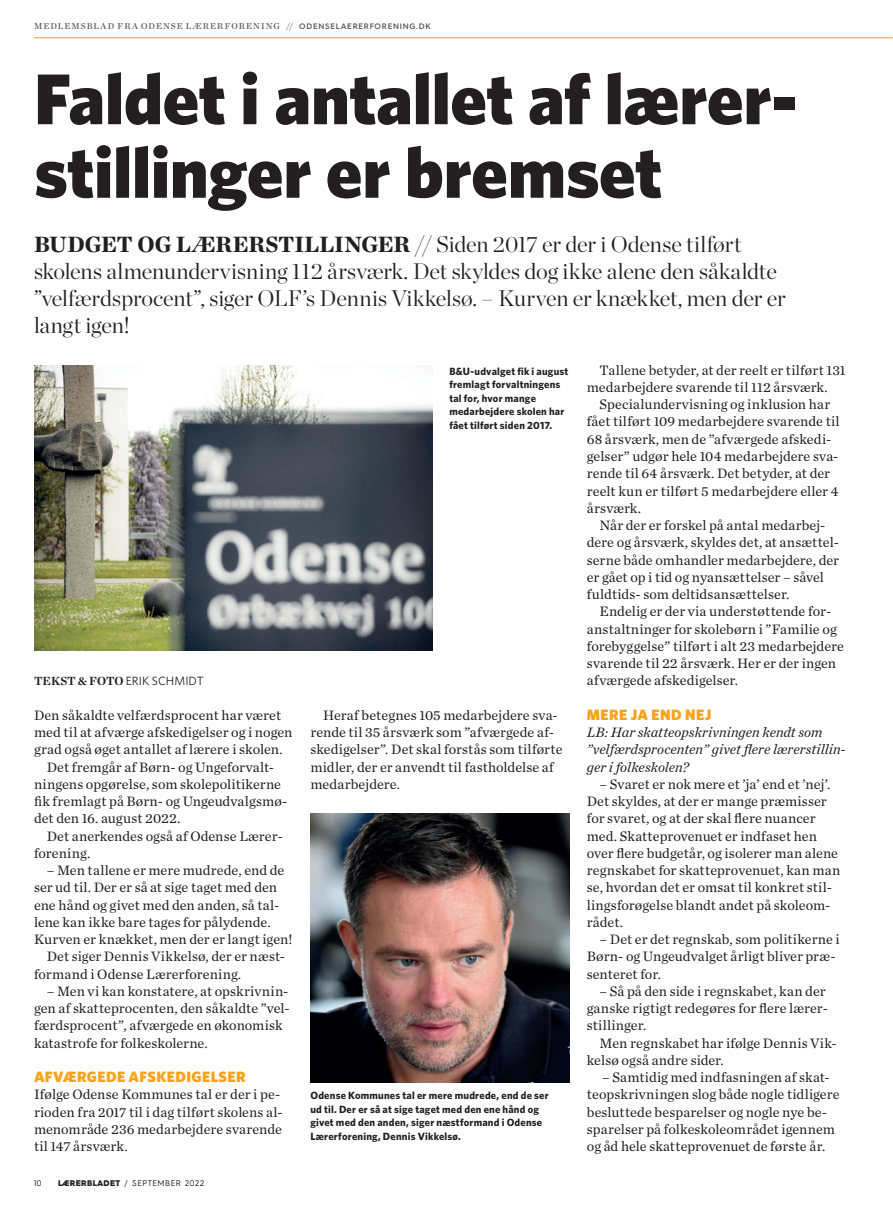
<style>
.page{position:relative;width:893px;height:1212px;background:#fff}
.page>*{position:absolute;margin:0;border:0;box-sizing:border-box;transform-origin:0 0}
.t1{font:900 72px/73.5px "Whitney";letter-spacing:-.005em;color:#231f20}
.t2{font:300 22.5px/27px "Chronicle Display";letter-spacing:-.01em;color:#231f20}
.t3{font:900 15px "Whitney";letter-spacing:.03em;color:#f9a31b}
.t4{font:14.25px/17.2px "Chronicle Text G1";color:#231f20}
.t5{font:italic 14.25px/17.2px "Chronicle Text G1";color:#231f20}
.t6{font:12px "Whitney";letter-spacing:.005em;color:#231f20}
.t7{font:700 10.5px/13.5px "Whitney";letter-spacing:.02em;color:#231f20}
.t8{font:8.7px "Chronicle Deck Semi";letter-spacing:.125em;color:#57585a}
.t9{font:8.25px "Hurme Geometric Sans 3";letter-spacing:.07em;color:#231f20}
.s1{font-family:"Chronicle Deck";font-weight:700}
.s2{font-family:"Hurme Geometric Sans 3";font-weight:600;font-size:7.95px}
.s3{font-family:"Chronicle Deck";font-weight:900}
.s4{font-weight:900}
</style>
<div class="page">
<img style="left:34px;top:366px;width:398px;height:285px">
<hr style="left:34px;top:37px;width:859px;height:1px;background:#f9a31b">
<img style="left:310px;top:814px;width:260px;height:268px">
<p class="t8" style="left:34px;top:19px;width:398px">MEDLEMSBLAD FRA ODENSE LÆRERFORENING <span class="s1">//</span> <span class="s2">ODENSELAERERFORENING.DK</span></p>
<h1 class="t1" style="left:34px;top:60px;width:760px">Faldet i antallet af lærer&shy;stillinger er bremset</h1>
<h2 class="t2" style="left:34px;top:229px;width:753px"><span class="s3">BUDGET OG LÆRERSTILLINGER</span> // Siden 2017 er der i Odense tilført skolens almenundervisning 112 årsværk. Det skyldes dog ikke alene den såkaldte ”velfærdsprocent”, siger OLF’s Dennis Vikkelsø. – Kurven er knækket, men der er langt igen!</h2>
<p class="t4" style="left:587px;top:360px;width:260px;text-indent:13px">Tallene betyder, at der reelt er tilført 131 medarbejdere svarende til 112 årsværk.</p>
<p class="t4" style="left:587px;top:395px;width:254px;text-indent:13px">Specialundervisning og inklusion har fået tilført 109 medarbejdere svarende til 68 årsværk, men de ”afværgede afskedi&shy;gelser” udgør hele 104 medarbejdere sva&shy;rende til 64 årsværk. Det betyder, at der reelt kun er tilført 5 medarbejdere eller 4 årsværk.</p>
<p class="t4" style="left:587px;top:516px;width:254px;text-indent:13px">Når der er forskel på antal medarbej&shy;dere og årsværk, skyldes det, at ansættel&shy;serne både omhandler medarbejdere, der er gået op i tid og nyansættelser – såvel fuldtids- som deltidsansættelser.</p>
<p class="t4" style="left:587px;top:602px;width:259px;text-indent:13px">Endelig er der via understøttende for&shy;anstaltninger for skolebørn i ”Familie og forebyggelse” tilført i alt 23 medarbejdere svarende til 22 årsværk. Her er der ingen afværgede afskedigelser.</p>
<p class="t3" style="left:587px;top:704px;width:126px">MERE JA END NEJ</p>
<p class="t5" style="left:587px;top:723px;width:260px">LB: Har skatteopskrivningen kendt som ”velfærdsprocenten” givet flere lærerstillin&shy;ger i folkeskolen?</p>
<p class="t4" style="left:587px;top:775px;width:255px;text-indent:13px">– Svaret er nok mere et ’ja’ end et ’nej’.<br>Det skyldes, at der er mange præmisser for svaret, og at der skal flere nuancer med. Skatteprovenuet er indfaset hen over flere budgetår, og isolerer man alene regnskabet for skatteprovenuet, kan man se, hvordan det er omsat til konkret stil&shy;lingsforøgelse blandt andet på skoleom&shy;rådet.</p>
<p class="t4" style="left:587px;top:930px;width:254px;text-indent:13px">– Det er det regnskab, som politikerne i<br>Børn- og Ungeudvalget årligt bliver præ&shy;senteret for.</p>
<p class="t4" style="left:587px;top:982px;width:243px;text-indent:13px">– Så på den side i regnskabet, kan der ganske rigtigt redegøres for flere lærer&shy;stillinger.</p>
<p class="t4" style="left:587px;top:1033px;width:251px;text-indent:13px">Men regnskabet har ifølge Dennis Vik&shy;kelsø også andre sider.</p>
<p class="t4" style="left:587px;top:1068px;width:254px;text-indent:15px">– Samtidig med indfasningen af skat&shy;teopskrivningen slog både nogle tidligere besluttede besparelser og nogle nye be&shy;sparelser på folkeskoleområdet igennem og åd hele skatteprovenuet de første år.</p>
<p class="t7" style="left:449px;top:364px;width:121px">B&amp;U-udvalget fik i august fremlagt forvaltningens tal for, hvor mange medarbejdere skolen har fået tilført siden 2017.</p>
<p class="t6" style="left:34px;top:673px;width:171px"><span class="s1">TEKST &amp; FOTO</span> ERIK SCHMIDT</p>
<p class="t4" style="left:34px;top:705px;width:249px">Den såkaldte velfærdsprocent har været</p>
<p class="t4" style="left:34px;top:723px;width:260px">med til at afværge afskedigelser og i nogen</p>
<p class="t4" style="left:34px;top:740px;width:250px">grad også øget antallet af lærere i skolen.</p>
<p class="t4" style="left:47px;top:757px;width:229px">Det fremgår af Børn- og Ungeforvalt-</p>
<p class="t4" style="left:34px;top:775px;width:249px">ningens opgørelse, som skolepolitikerne</p>
<p class="t4" style="left:34px;top:792px;width:255px">fik fremlagt på Børn- og Ungeudvalgsmø-</p>
<p class="t4" style="left:34px;top:809px;width:148px">det den 16. august 2022.</p>
<p class="t4" style="left:47px;top:826px;width:238px">Det anerkendes også af Odense Lærer-</p>
<p class="t4" style="left:34px;top:844px;width:58px">forening.</p>
<p class="t4" style="left:47px;top:861px;width:239px">– Men tallene er mere mudrede, end de</p>
<p class="t4" style="left:34px;top:878px;width:245px">ser ud til. Der er så at sige taget med den</p>
<p class="t4" style="left:34px;top:895px;width:247px">ene hånd og givet med den anden, så tal-</p>
<p class="t4" style="left:34px;top:913px;width:238px">lene kan ikke bare tages for pålydende.</p>
<p class="t4" style="left:34px;top:930px;width:260px">Kurven er knækket, men der er langt igen!</p>
<p class="t4" style="left:47px;top:947px;width:240px">Det siger Dennis Vikkelsø, der er næst-</p>
<p class="t4" style="left:34px;top:964px;width:209px">formand i Odense Lærerforening.</p>
<p class="t4" style="left:34px;top:982px;width:257px;text-indent:13px">– Men vi kan konstatere, at opskrivnin&shy;gen af skatteprocenten, den såkaldte ”vel&shy;færdsprocent”, afværgede en økonomisk katastrofe for folkeskolerne.</p>
<p class="t3" style="left:34px;top:1067px;width:213px">AFVÆRGEDE AFSKEDIGELSER</p>
<p class="t4" style="left:34px;top:1085px;width:250px">Ifølge Odense Kommunes tal er der i pe&shy;rioden fra 2017 til i dag tilført skolens al&shy;menområde 236 medarbejdere svarende til 147 årsværk.</p>
<p class="t4" style="left:310px;top:706px;width:254px;text-indent:13px">Heraf betegnes 105 medarbejdere sva&shy;rende til 35 årsværk som ”afværgede af&shy;skedigelser”. Det skal forstås som tilførte midler, der er anvendt til fastholdelse af medarbejdere.</p>
<p class="t7" style="left:310px;top:1089px;width:240px">Odense Kommunes tal er mere mudrede, end de ser ud til. Der er så at sige taget med den ene hånd og givet med den anden, siger næstformand i Odense Lærerforening, Dennis Vikkelsø.</p>
<p class="t9" style="left:34px;top:1177px;width:9px">10</p>
<p class="t9" style="left:58px;top:1177px;width:147px"><span class="s4">LÆRERBLADET</span> / SEPTEMBER 2022</p>
</div>
